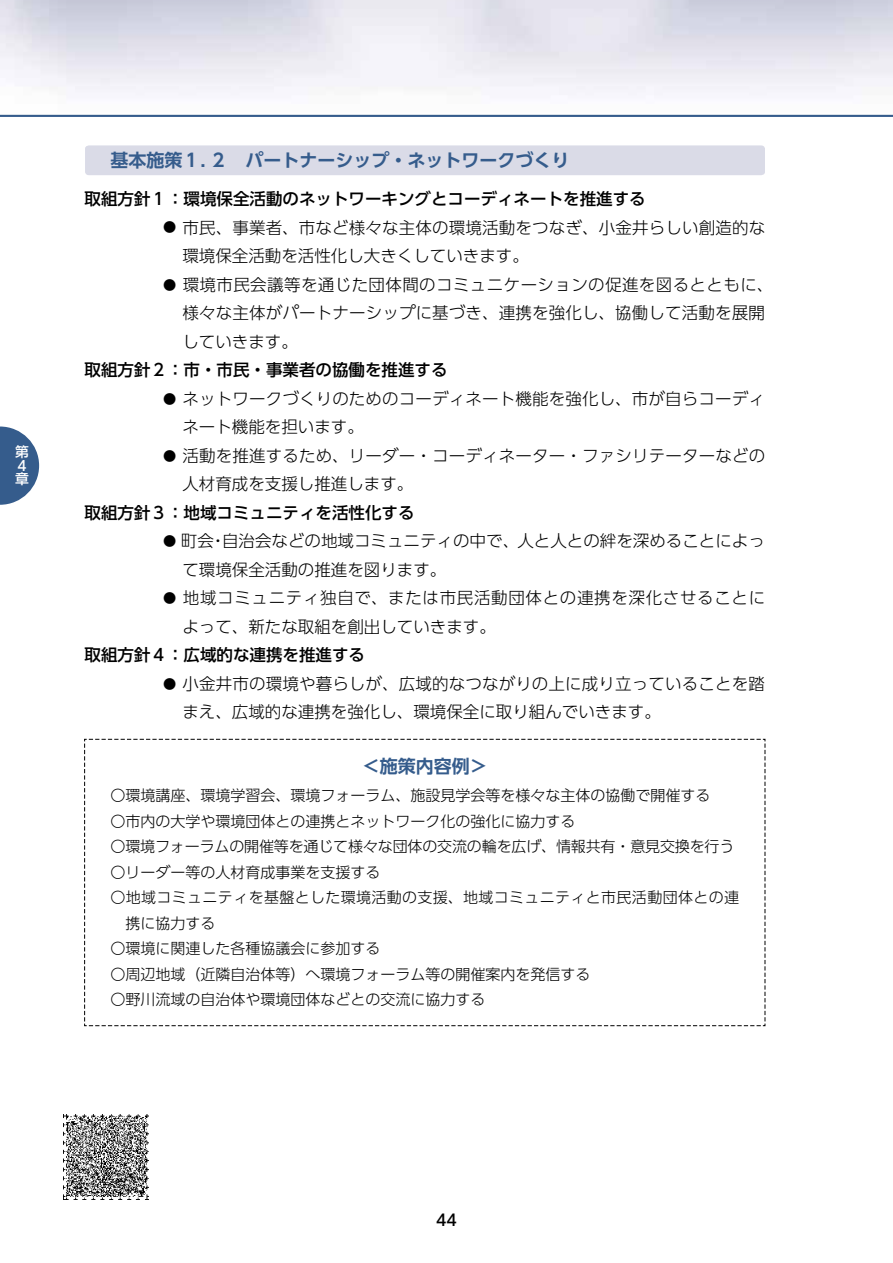
<style>
.page{position:relative;width:893px;height:1263px;background:#fff}
.page>*{position:absolute;margin:0;border:0;box-sizing:border-box;transform-origin:0 0}
.t1{font:700 18px "UD Shin Go Pro De";color:#355c8c}
.t2{font:300 16.5px/28.5px "UD Shin Go Pro";letter-spacing:.01em;color:#000}
.t3{font:500 16.5px "UD Shin Go Pro";color:#000}
.t4{font:300 16.5px/28.5px "UD Shin Go Pro";letter-spacing:.04em;color:#000}
.t5{font:500 15.75px "UD Shin Go Pro";color:#000}
.t6{font:300 15px "UD Shin Go Pro";color:#000}
.t7{font:300 15px "UD Shin Go Pro";letter-spacing:.025em;color:#000}
.t8{font:500 13.8px/13.8px "UD Shin Go Pro";color:#fff}
.s1{font-size:13.2px}
</style>
<div class="page">
<svg style="left:0;top:426px;width:39px;height:79px"></svg>
<hr style="left:0;top:115px;width:893px;height:2px;background:#355c8c">
<img style="left:64px;top:1114px;width:85px;height:85px">
<div style="left:85px;top:145px;width:680px;height:30px;background:#dadbe7"></div>
<svg style="left:84px;top:738px;width:682px;height:288px"></svg>
<p class="t8" style="left:15px;top:444px;width:15px">第<br>4章</p>
<p class="t1" style="left:111px;top:146px;width:461px">基本施策１．２　パートナーシップ・ネットワークづくり</p>
<p class="t3" style="left:85px;top:186px;width:562px">取組方針１：環境保全活動のネットワーキングとコーディネートを推進する</p>
<p class="t2" style="left:182px;top:213px;width:584px;text-indent:-19px"><span class="s1">●</span> 市民、事業者、市など様々な主体の環境活動をつなぎ、小金井らしい創造的な環境保全活動を活性化し大きくしていきます。</p>
<p class="t2" style="left:182px;top:270px;width:592px;text-indent:-19px"><span class="s1">●</span> 環境市民会議等を通じた団体間のコミュニケーションの促進を図るとともに、様々な主体がパートナーシップに基づき、連携を強化し、協働して活動を展開していきます。</p>
<p class="t3" style="left:85px;top:357px;width:365px">取組方針２：市・市民・事業者の協働を推進する</p>
<p class="t2" style="left:182px;top:384px;width:584px;text-indent:-19px"><span class="s1">●</span> ネットワークづくりのためのコーディネート機能を強化し、市が自らコーディネート機能を担います。</p>
<p class="t2" style="left:182px;top:441px;width:584px;text-indent:-19px"><span class="s1">●</span> 活動を推進するため、リーダー・コーディネーター・ファシリテーターなどの人材育成を支援し推進します。</p>
<p class="t3" style="left:85px;top:499px;width:331px">取組方針３：地域コミュニティを活性化する</p>
<p class="t2" style="left:182px;top:526px;width:584px;text-indent:-19px"><span class="s1">●</span> 町会・自治会などの地域コミュニティの中で、人と人との絆を深めることによって環境保全活動の推進を図ります。</p>
<p class="t4" style="left:182px;top:583px;width:584px;text-indent:-19px"><span class="s1">●</span> 地域コミュニティ独自で、または市民活動団体との連携を深化させることによって、新たな取組を創出していきます。</p>
<p class="t3" style="left:85px;top:642px;width:282px">取組方針４：広域的な連携を推進する</p>
<p class="t2" style="left:182px;top:669px;width:584px;text-indent:-19px"><span class="s1">●</span> 小金井市の環境や暮らしが、広域的なつながりの上に成り立っていることを踏まえ、広域的な連携を強化し、環境保全に取り組んでいきます。</p>
<p class="t1" style="left:362px;top:751px;width:127px">＜施策内容例＞</p>
<p class="t6" style="left:111px;top:784px;width:602px">〇環境講座、環境学習会、環境フォーラム、施設見学会等を様々な主体の協働で開催する</p>
<p class="t6" style="left:111px;top:809px;width:467px">〇市内の大学や環境団体との連携とネットワーク化の強化に協力する</p>
<p class="t6" style="left:111px;top:835px;width:625px">〇環境フォーラムの開催等を通じて様々な団体の交流の輪を広げ、情報共有・意見交換を行う</p>
<p class="t6" style="left:111px;top:860px;width:272px">〇リーダー等の人材育成事業を支援する</p>
<p class="t7" style="left:111px;top:886px;width:630px">〇地域コミュニティを基盤とした環境活動の支援、地域コミュニティと市民活動団体との連</p>
<p class="t6" style="left:125px;top:911px;width:91px">携に協力する</p>
<p class="t6" style="left:111px;top:937px;width:272px">〇環境に関連した各種協議会に参加する</p>
<p class="t6" style="left:111px;top:962px;width:482px">〇周辺地域（近隣自治体等）へ環境フォーラム等の開催案内を発信する</p>
<p class="t6" style="left:111px;top:988px;width:377px">〇野川流域の自治体や環境団体などとの交流に協力する</p>
<p class="t5" style="left:436px;top:1207px;width:22px">44</p>
</div>
